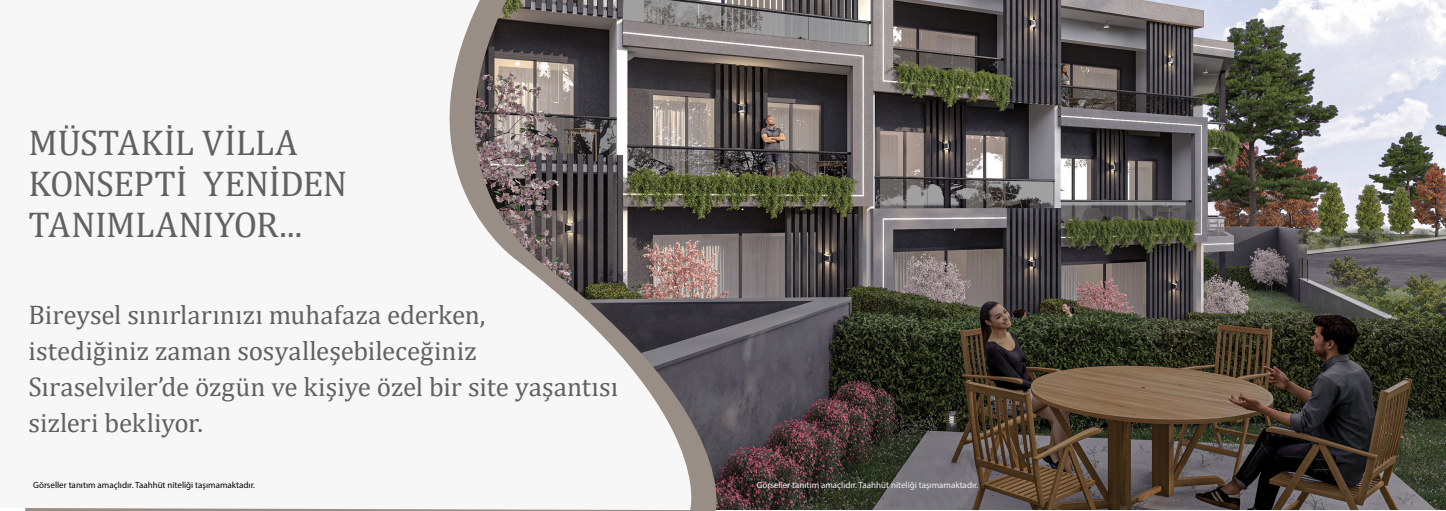
<style>
.page{position:relative;width:1446px;height:511px;background:#fff}
.page>*{position:absolute;margin:0;border:0;box-sizing:border-box;transform-origin:0 0}
.t1{font:36px/41.2px "Cambria Math";letter-spacing:-.015em;color:#606161}
.t2{font:27px/36px "Cambria Math";color:#606161}
.t3{font:9px "Myriad Pro";color:#000}
.t4{font:9px "Myriad Pro";color:#f1f1f2}
</style>
<div class="page">
<img style="left:742px;top:0;width:704px;height:509px">
<img style="left:25px;top:0;width:717px;height:510px">
<svg style="left:25px;top:0;width:691px;height:509px"></svg>
<h1 class="t1" style="left:29px;top:121px;width:320px">MÜSTAKİL VİLLA<br>KONSEPTİ YENİDEN<br>TANIMLANIYOR...</h1>
<p class="t2" style="left:29px;top:296px;width:591px">Bireysel sınırlarınızı muhafaza ederken,<br>istediğiniz zaman sosyalleşebileceğiniz Sıraselviler’de özgün ve kişiye özel bir site yaşantısı sizleri bekliyor.</p>
<p class="t3" style="left:33px;top:479px;width:223px">Görseller tanıtım amaçlıdır. Taahhüt niteliği taşımamaktadır.</p>
<p class="t4" style="left:757px;top:479px;width:223px">Görseller tanıtım amaçlıdır. Taahhüt niteliği taşımamaktadır.</p>
</div>
